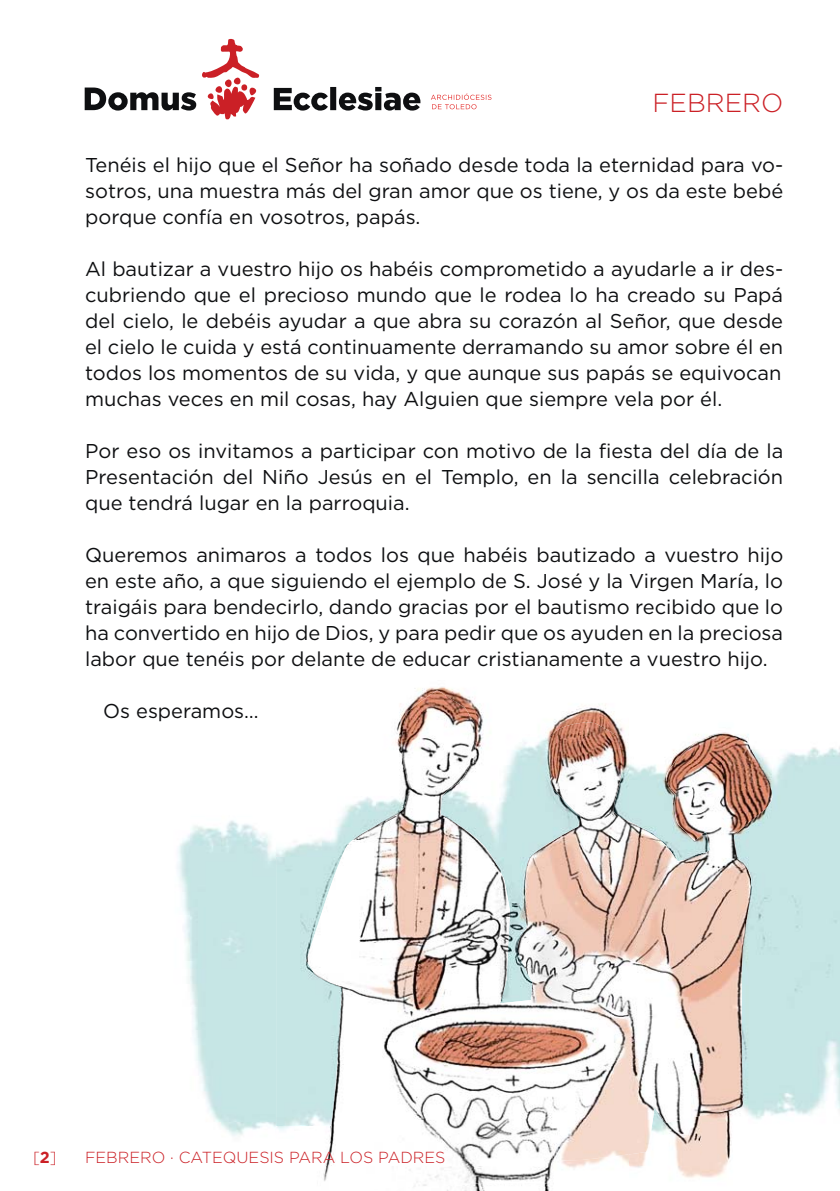
<style>
.page{position:relative;width:840px;height:1191px;background:#fff}
.page>*{position:absolute;margin:0;border:0;box-sizing:border-box;transform-origin:0 0}
.t1{font:300 26px "Gotham";color:#cb2026}
.t2{font:20px/26px "Gotham";color:#0e0f11;text-align:justify}
.t3{font:300 16px "Gotham";color:#cb2026}
.s1{font-weight:700}
</style>
<div class="page">
<img style="left:177px;top:820px;width:99px;height:316px">
<img style="left:774px;top:924px;width:65px;height:191px">
<img style="left:276px;top:687px;width:177px;height:170px">
<img style="left:306px;top:690px;width:468px;height:500px">
<svg style="left:202px;top:38px;width:57px;height:82px"></svg>
<svg style="left:273px;top:87px;width:147px;height:24px"></svg>
<svg style="left:85px;top:88px;width:111px;height:23px"></svg>
<svg style="left:431px;top:93px;width:60px;height:16px"></svg>
<h1 class="t1" style="left:652px;top:88px;width:132px">FEBRERO</h1>
<p class="t2" style="left:85px;top:152px;width:699px">Tenéis el hijo que el Señor ha soñado desde toda la eternidad para vo&shy;sotros, una muestra más del gran amor que os tiene, y os da este bebé porque confía en vosotros, papás.</p>
<p class="t2" style="left:85px;top:256px;width:699px">Al bautizar a vuestro hijo os habéis comprometido a ayudarle a ir des&shy;cubriendo que el precioso mundo que le rodea lo ha creado su Papá del cielo, le debéis ayudar a que abra su corazón al Señor, que desde el cielo le cuida y está continuamente derramando su amor sobre él en todos los momentos de su vida, y que aunque sus papás se equivocan muchas veces en mil cosas, hay Alguien que siempre vela por él.</p>
<p class="t2" style="left:85px;top:438px;width:699px">Por eso os invitamos a participar con motivo de la fiesta del día de la Presentación del Niño Jesús en el Templo, en la sencilla celebración que tendrá lugar en la parroquia.</p>
<p class="t2" style="left:85px;top:542px;width:699px">Queremos animaros a todos los que habéis bautizado a vuestro hijo en este año, a que siguiendo el ejemplo de S. José y la Virgen María, lo traigáis para bendecirlo, dando gracias por el bautismo recibido que lo ha convertido en hijo de Dios, y para pedir que os ayuden en la preciosa labor que tenéis por delante de educar cristianamente a vuestro hijo.</p>
<p class="t2" style="left:103px;top:698px;width:157px">Os esperamos…</p>
<p class="t3" style="left:33px;top:1147px;width:25px">[<span class="s1">2</span>]</p>
<p class="t3" style="left:85px;top:1147px;width:362px">FEBRERO · CATEQUESIS PARA LOS PADRES</p>
</div>
